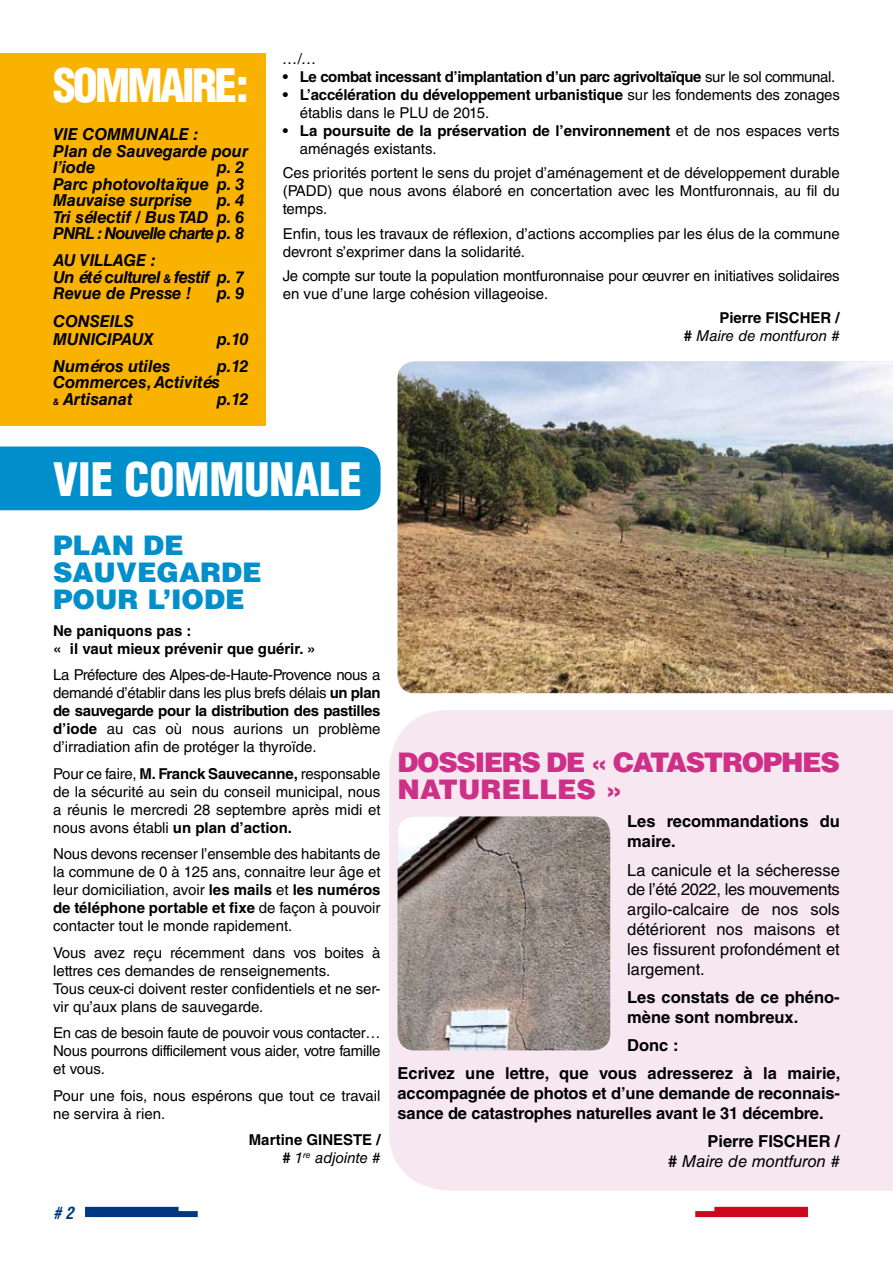
<style>
.page{position:relative;width:893px;height:1263px;background:#fff}
.page>*{position:absolute;margin:0;border:0;box-sizing:border-box;transform-origin:0 0}
.t1{font:900 condensed 45px "Helvetica LT Std";color:#fff}
.t2{font:900 27px/27px "Helvetica LT Std";letter-spacing:-.05em;color:#cf3087}
.t3{font:900 27px/27px "Helvetica LT Std";color:#008fcb}
.t4{font:700 16.5px/19.8px "Helvetica LT Std";letter-spacing:-.01em;color:#000}
.t5{font:italic 700 16.5px/16.5px "Helvetica LT Std";color:#000}
.t6{font:16.5px/19.8px "Helvetica LT Std";color:#000;text-align:justify}
.t7{font:italic 700 16.5px/16.5px "Helvetica LT Std";letter-spacing:-.02em;color:#000}
.t8{font:italic 16.5px/19.8px "Helvetica LT Std";color:#000;text-align:right}
.t9{font:italic 700 condensed 16.5px "Helvetica LT Std";color:#003882}
.t10{font:15px/18px "Helvetica LT Std";color:#000}
.t11{font:700 15px/18px "Helvetica LT Std";color:#000}
.t12{font:700 15px "Helvetica LT Std";letter-spacing:-.025em;color:#000}
.t13{font:italic 15px/18px "Helvetica LT Std";color:#000;text-align:right}
.s1{font-size:12px}
.s2{font-size:9px}
.s3{font-weight:400}
.s4{font-weight:700}
.s5{font-weight:700;font-style:normal}
.s6{font-weight:400;font-style:italic}
</style>
<div class="page">
<div style="left:389px;top:710px;width:504px;height:481px;background:#f7e7f0"></div>
<div style="left:0;top:53px;width:266px;height:372px;background:#f9b200"></div>
<div style="left:0;top:446px;width:381px;height:64px;background:#008fcb"></div>
<img style="left:398px;top:816px;width:212px;height:234px">
<img style="left:398px;top:361px;width:495px;height:332px">
<div style="left:695px;top:1211px;width:113px;height:6px;background:#cd071e"></div>
<div style="left:714px;top:1207px;width:94px;height:6px;background:#cd071e"></div>
<div style="left:85px;top:1211px;width:113px;height:6px;background:#003882"></div>
<div style="left:85px;top:1207px;width:94px;height:6px;background:#003882"></div>
<h1 class="t1" style="left:53px;top:57px;width:67px">SOMMAI</h1>
<h1 class="t1" style="left:192px;top:57px;width:58px">RE :</h1>
<p class="t5" style="left:53px;top:126px;width:197px">Vie Communale :<br>Plan de Sauvegarde pour l’iode</p>
<p class="t5" style="left:53px;top:159px;width:193px;text-align:justify;text-indent:164px">p. 2<br>Parc photovoltaïque p. 3<br>Mauvaise surprise</p>
<p class="t5" style="left:53px;top:192px;width:193px;text-align:justify;text-indent:164px">p. 4<br>Tri sélectif / Bus TAD p. 6<br>PNRL : Nouvelle charte p. 8</p>
<p class="t7" style="left:53px;top:252px;width:193px">Au village :<br>Un été culturel <span class="s1">&amp;</span> festif p. 7<br>Revue de Presse !</p>
<p class="t5" style="left:217px;top:285px;width:29px">p. 9</p>
<p class="t5" style="left:53px;top:311px;width:102px;line-height:18px">Conseils<br>Municipaux</p>
<p class="t5" style="left:217px;top:330px;width:33px">p.10</p>
<p class="t5" style="left:53px;top:357px;width:119px">Numéros utiles</p>
<p class="t5" style="left:53px;top:357px;width:197px;text-indent:164px">p.12<br>Commerces, Activités<br><span class="s2">&amp;</span> Artisanat</p>
<p class="t5" style="left:217px;top:390px;width:33px">p.12</p>
<p class="t13" style="left:283px;top:50px;width:36px">…/…</p>
<p class="t12" style="left:283px;top:67px;width:554px">• Le combat incessant d’implantation d’un parc agrivoltaïque <span class="s3">sur le sol communal.</span></p>
<p class="t10" style="left:300px;top:86px;width:542px;text-indent:-17px"><span class="s4">• L’accélération du développement urbanistique</span> sur les fondements des zonages établis dans le PLU de 2015.</p>
<p class="t11" style="left:300px;top:121px;width:541px;text-indent:-17px">• La poursuite de la préservation de l’environnement <span class="s3">et de nos espaces verts aménagés existants.</span></p>
<p class="t10" style="left:283px;top:164px;width:559px;text-align:justify">Ces priorités portent le sens du projet d’aménagement et de développement durable (PADD) que nous avons élaboré en concertation avec les Montfuronnais, au fil du temps.</p>
<p class="t10" style="left:283px;top:224px;width:558px">Enfin, tous les travaux de réflexion, d’actions accomplies par les élus de la commune devront s’exprimer dans la solidarité.</p>
<p class="t10" style="left:283px;top:267px;width:558px">Je compte sur toute la population montfuronnaise pour œuvrer en initiatives solidaires en vue d’une large cohésion villageoise.</p>
<p class="t13" style="left:684px;top:309px;width:158px"><span class="s5">Pierre FISCHER /<br>#</span> Maire de montfuron #</p>
<h1 class="t1" style="left:53px;top:451px;width:310px">VIE COMMUNALE</h1>
<h2 class="t3" style="left:53px;top:531px;width:210px">PLAN DE<br>SAUVEGARDE<br>POUR L’IODE</h2>
<p class="t11" style="left:53px;top:621px;width:264px">Ne paniquons pas :<br>« il vaut mieux prévenir que guérir. »</p>
<p class="t10" style="left:53px;top:666px;width:329px;text-align:justify">La Préfecture des Alpes-de-Haute-Provence nous a demandé d’établir dans les plus brefs délais <span class="s4">un plan de sauvegarde pour la distribution des pastilles d’iode</span> au cas où nous aurions un problème d’irradiation afin de protéger la thyroïde.</p>
<p class="t10" style="left:53px;top:764px;width:329px;text-align:justify">Pour ce faire, <span class="s4">M. Franck Sauvecanne,</span> responsable de la sécurité au sein du conseil municipal, nous a réunis le mercredi 28 septembre après midi et nous avons établi <span class="s4">un plan d’action.</span></p>
<p class="t10" style="left:53px;top:845px;width:329px;text-align:justify">Nous devons recenser l’ensemble des habitants de la commune de 0 à 125 ans, connaitre leur âge et leur domiciliation, avoir <span class="s4">les mails</span> et <span class="s4">les numéros de téléphone portable et fixe</span> de façon à pouvoir contacter tout le monde rapidement.</p>
<p class="t10" style="left:53px;top:943px;width:329px">Vous avez reçu récemment dans vos boites à lettres ces demandes de renseignements.<br>Tous ceux-ci doivent rester confidentiels et ne ser&shy;vir qu’aux plans de sauvegarde.</p>
<p class="t10" style="left:53px;top:1024px;width:329px;text-align:justify">En cas de besoin faute de pouvoir vous contacter… Nous pourrons difficilement vous aider, votre famille et vous.</p>
<p class="t10" style="left:53px;top:1086px;width:329px">Pour une fois, nous espérons que tout ce travail ne servira à rien.</p>
<p class="t11" style="left:249px;top:1131px;width:133px;text-align:right">Martine GINESTE / # <span class="s6">1</span><sup>re</sup> <span class="s6">adjointe #</span></p>
<p class="t9" style="left:53px;top:1202px;width:22px"># 2</p>
<h2 class="t2" style="left:398px;top:748px;width:441px">DOSSI ERS DE « CATASTROPHES<br>NATURELLES »</h2>
<p class="t4" style="left:627px;top:811px;width:214px">Les recommandations du maire.</p>
<p class="t6" style="left:627px;top:860px;width:214px">La canicule et la sécheresse de l’été 2022, les mouvements argilo-calcaire de nos sols détériorent nos maisons et les fissurent profondément et largement.</p>
<p class="t4" style="left:627px;top:987px;width:214px">Les constats de ce phéno&shy;mène sont nombreux.</p>
<p class="t4" style="left:398px;top:1031px;width:444px;line-height:28.3px;text-indent:230px">Donc :<br>Ecrivez une lettre, que vous adresserez à la mairie,</p>
<p class="t4" style="left:398px;top:1083px;width:444px">accompagnée de photos et d’une demande de reconnais&shy;sance de catastrophes naturelles avant le 31 décembre.</p>
<p class="t8" style="left:668px;top:1131px;width:173px"><span class="s5">Pierre FISCHER /<br>#</span> Maire de montfuron #</p>
</div>
